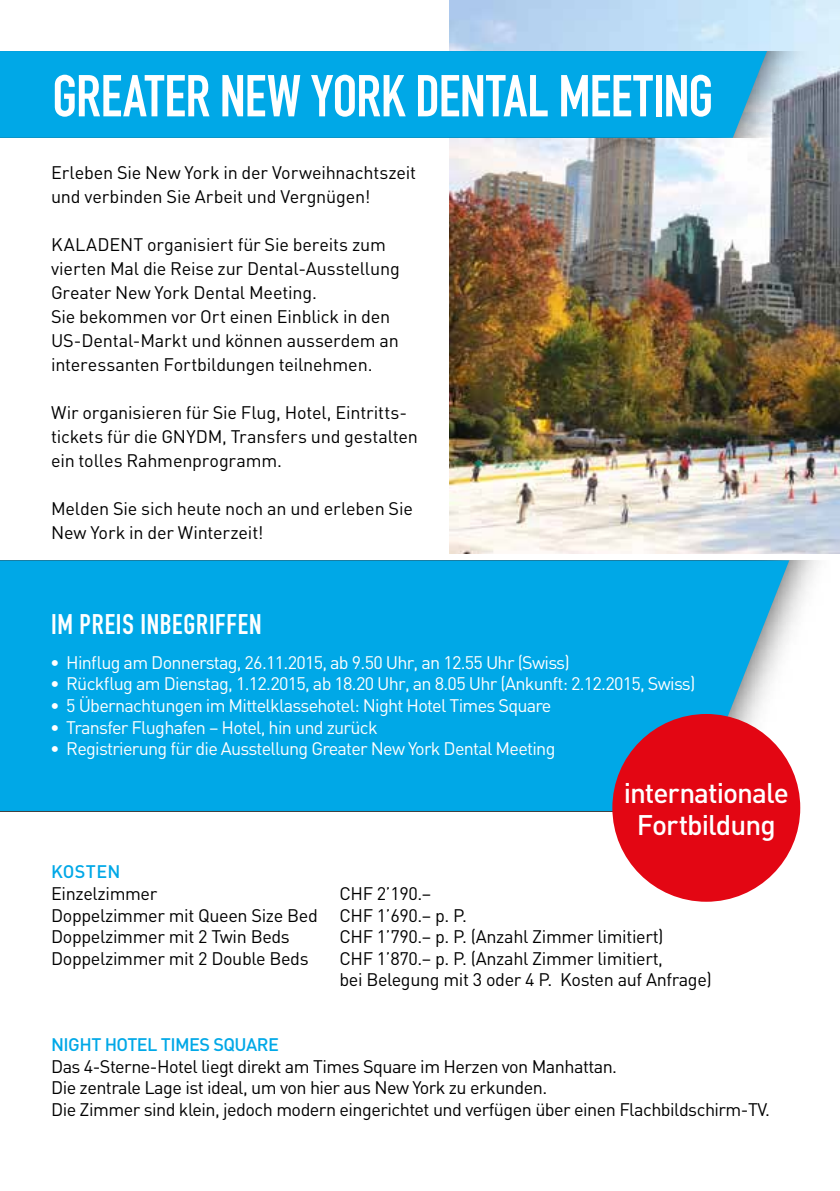
<style>
.page{position:relative;width:840px;height:1191px;background:#fff}
.page>*{position:absolute;margin:0;border:0;box-sizing:border-box;transform-origin:0 0}
.t1{font:58px "DIN Engschrift";letter-spacing:-.005em;color:#fff}
.t2{font:500 28px/32.4px "DIN";letter-spacing:-.035em;color:#fff;text-align:center}
.t3{font:28px "DIN Engschrift";letter-spacing:.03em;color:#fff}
.t4{font:18px/24px "DIN";letter-spacing:-.015em;color:#000}
.t5{font:18px "DIN";letter-spacing:-.04em;color:#fff}
.t6{font:500 18px "DIN";letter-spacing:-.03em;color:#00a8e7}
</style>
<div class="page">
<img style="left:788px;top:560px;width:31px;height:251px">
<div style="left:0;top:560px;width:788px;height:251px;background:#00a8e7"></div>
<img style="left:449px;top:0;width:390px;height:553px">
<img style="left:766px;top:51px;width:62px;height:87px">
<div style="left:0;top:51px;width:766px;height:87px;background:#00a8e7"></div>
<div style="left:612px;top:714px;width:187px;height:187px;background:#e30613;border-radius:50%"></div>
<h1 class="t1" style="left:52px;top:62px;width:662px">GREATER NEW YORK DENTAL MEETING</h1>
<p class="t4" style="left:51px;top:160px;width:366px">Erleben Sie New York in der Vorweihnachtszeit und verbinden Sie Arbeit und Vergnügen!</p>
<p class="t4" style="left:51px;top:232px;width:350px">KALADENT organisiert für Sie bereits zum vierten Mal die Reise zur Dental-Ausstellung Greater New York Dental Meeting.<br>Sie bekommen vor Ort einen Einblick in den US-Dental-Markt und können ausserdem an interessanten Fortbildungen teilnehmen.</p>
<p class="t4" style="left:51px;top:400px;width:368px">Wir organisieren für Sie Flug, Hotel, Eintritts&shy;tickets für die GNYDM, Transfers und gestalten ein tolles Rahmenprogramm.</p>
<p class="t4" style="left:51px;top:496px;width:363px">Melden Sie sich heute noch an und erleben Sie<br>New York in der Winterzeit!</p>
<h2 class="t3" style="left:51px;top:608px;width:212px">IM PREIS INBEGRIFFEN</h2>
<p class="t5" style="left:50px;top:651px;width:521px">• Hinflug am Donnerstag, 26.11.2015, ab 9.50 Uhr, an 12.55 Uhr (Swiss)</p>
<p class="t5" style="left:50px;top:672px;width:646px">• Rückflug am Dienstag, 1.12.2015, ab 18.20 Uhr, an 8.05 Uhr (Ankunft: 2.12.2015, Swiss)</p>
<p class="t5" style="left:50px;top:694px;width:502px">• 5 Übernachtungen im Mittelklassehotel: Night Hotel Times Square</p>
<p class="t5" style="left:50px;top:716px;width:329px">• Transfer Flughafen – Hotel, hin und zurück</p>
<p class="t5" style="left:50px;top:737px;width:506px">• Registrierung für die Ausstellung Greater New York Dental Meeting</p>
<h2 class="t2" style="left:623px;top:776px;width:167px">internationale<br>Fortbildung</h2>
<p class="t6" style="left:51px;top:860px;width:71px">KOSTEN</p>
<p class="t4" style="left:51px;top:881px;width:108px">Einzelzimmer</p>
<p class="t4" style="left:51px;top:882px;width:417px;line-height:21.6px;text-indent:288px">CHF 2’190.–<br>Doppelzimmer mit Queen Size Bed CHF 1’690.– p. P.<br>Doppelzimmer mit 2 Twin Beds</p>
<p class="t4" style="left:339px;top:924px;width:325px">CHF 1’790.– p. P. (Anzahl Zimmer limitiert)</p>
<p class="t4" style="left:51px;top:946px;width:259px">Doppelzimmer mit 2 Double Beds</p>
<p class="t4" style="left:339px;top:947px;width:374px;line-height:21.6px">CHF 1’870.– p. P. (Anzahl Zimmer limitiert,<br>bei Belegung mit 3 oder 4 P. Kosten auf Anfrage)</p>
<p class="t6" style="left:51px;top:1033px;width:229px">NIGHT HOTEL TIMES SQUARE</p>
<p class="t4" style="left:51px;top:1055px;width:720px;line-height:21.6px">Das 4-Sterne-Hotel liegt direkt am Times Square im Herzen von Manhattan.<br>Die zentrale Lage ist ideal, um von hier aus New York zu erkunden.<br>Die Zimmer sind klein, jedoch modern eingerichtet und verfügen über einen Flachbildschirm-TV.</p>
</div>
